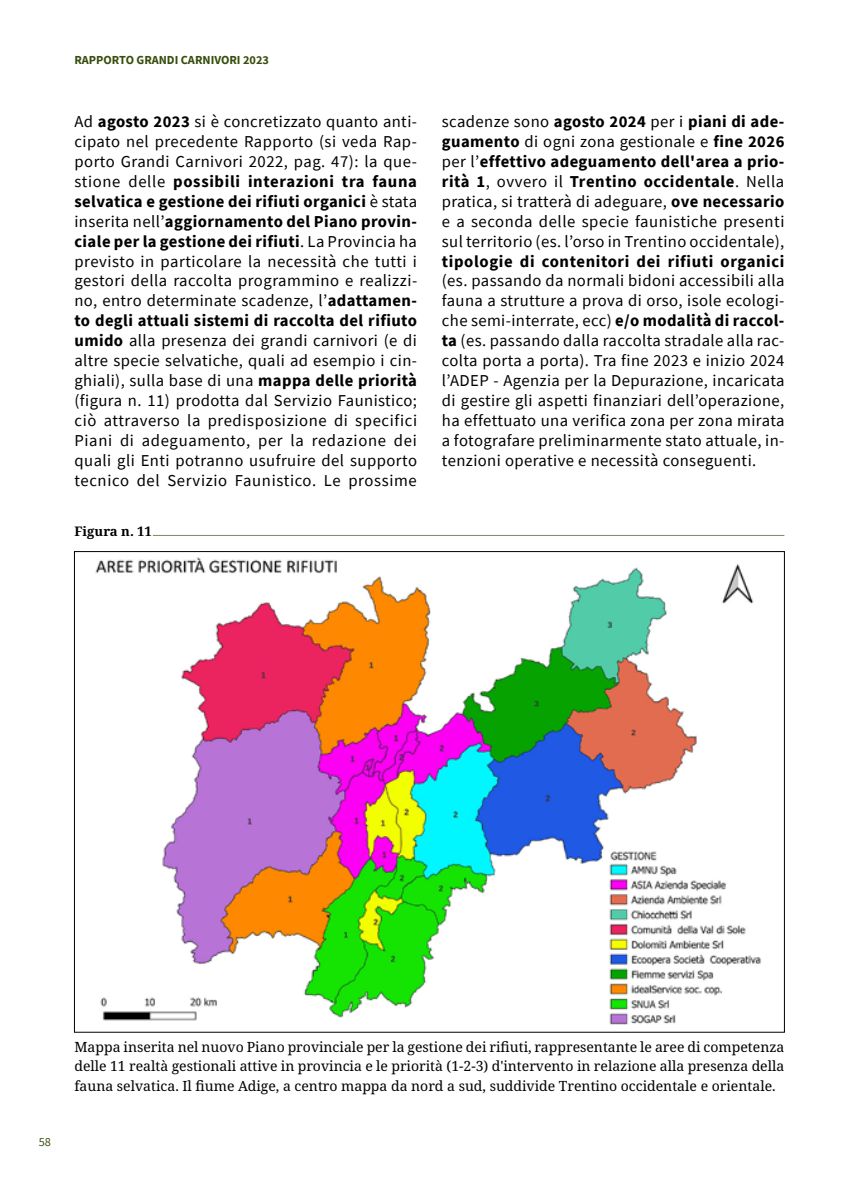
<style>
.page{position:relative;width:844px;height:1191px;background:#fff}
.page>*{position:absolute;margin:0;border:0;box-sizing:border-box;transform-origin:0 0}
.t1{font:16.62px/19.9px "Source Sans Pro";letter-spacing:.025em;color:#000;text-align:justify}
.t2{font:700 16.62px "Source Sans Pro";letter-spacing:.04em;color:#000}
.t3{font:14px/19.2px "Noto Serif";color:#000;text-align:justify}
.t4{font:700 13.12px "Noto Serif";color:#000}
.t5{font:700 12.25px "Source Sans Pro";color:#384e0c}
.t6{font:12.25px "Source Sans Pro";color:#384e0c}
.s1{font-weight:700}
</style>
<div class="page">
<img style="left:95px;top:557px;width:666px;height:468px">
<hr style="left:153px;top:535px;width:631px;height:1px;background:#7e8a61">
<p class="t5" style="left:74px;top:51px;width:196px">RAPPORTO GRANDI CARNIVORI 2023</p>
<p class="t1" style="left:74px;top:111px;width:344px">Ad <span class="s1">agosto 2023</span> si è concretizzato quanto anti&shy;cipato nel precedente Rapporto (si veda Rap&shy;porto Grandi Carnivori 2022, pag. 47): la que&shy;stione delle <span class="s1">possibili interazioni tra fauna selvatica e gestione dei rifiuti organici</span> è stata inserita nell’<span class="s1">aggiornamento del Piano provin&shy;ciale per la gestione dei rifiuti</span>. La Provincia ha previsto in particolare la necessità che tutti i gestori della raccolta programmino e realizzi&shy;no, entro determinate scadenze, l’<span class="s1">adattamen&shy;to degli attuali sistemi di raccolta del rifiuto umido</span> alla presenza dei grandi carnivori (e di altre specie selvatiche, quali ad esempio i cin&shy;ghiali), sulla base di una <span class="s1">mappa delle priorità </span>(figura n. 11) prodotta dal Servizio Faunistico; ciò attraverso la predisposizione di specifici Piani di adeguamento, per la redazione dei quali gli Enti potranno usufruire del supporto tecnico del Servizio Faunistico. Le prossime</p>
<p class="t1" style="left:441px;top:111px;width:344px">scadenze sono <span class="s1">agosto 2024</span> per i <span class="s1">piani di ade&shy;guamento</span> di ogni zona gestionale e <span class="s1">fine 2026 </span>per l’<span class="s1">effettivo adeguamento dell'area a prio&shy;rità 1</span>, ovvero il <span class="s1">Trentino occidentale</span>. Nella pratica, si tratterà di adeguare, <span class="s1">ove necessario </span>e a seconda delle specie faunistiche presenti sul territorio (es. l’orso in Trentino occidentale),</p>
<p class="t2" style="left:442px;top:250px;width:344px">tipologie di contenitori dei rifiuti organici</p>
<p class="t1" style="left:442px;top:271px;width:344px">(es. passando da normali bidoni accessibili alla fauna a strutture a prova di orso, isole ecologi&shy;che semi-interrate, ecc) <span class="s1">e/o modalità di raccol&shy;ta</span> (es. passando dalla raccolta stradale alla rac&shy;colta porta a porta). Tra fine 2023 e inizio 2024 l’ADEP - Agenzia per la Depurazione, incaricata di gestire gli aspetti finanziari dell’operazione, ha effettuato una verifica zona per zona mirata a fotografare preliminarmente stato attuale, in&shy;tenzioni operative e necessità conseguenti.</p>
<p class="t4" style="left:74px;top:522px;width:79px">Figura n. 11</p>
<p class="t6" style="left:39px;top:1134px;width:14px">58</p>
<p class="t3" style="left:74px;top:1037px;width:711px">Mappa inserita nel nuovo Piano provinciale per la gestione dei rifiuti, rappresentante le aree di competenza delle 11 realtà gestionali attive in provincia e le priorità (1-2-3) d'intervento in relazione alla presenza della fauna selvatica. Il fiume Adige, a centro mappa da nord a sud, suddivide Trentino occidentale e orientale.</p>
</div>
